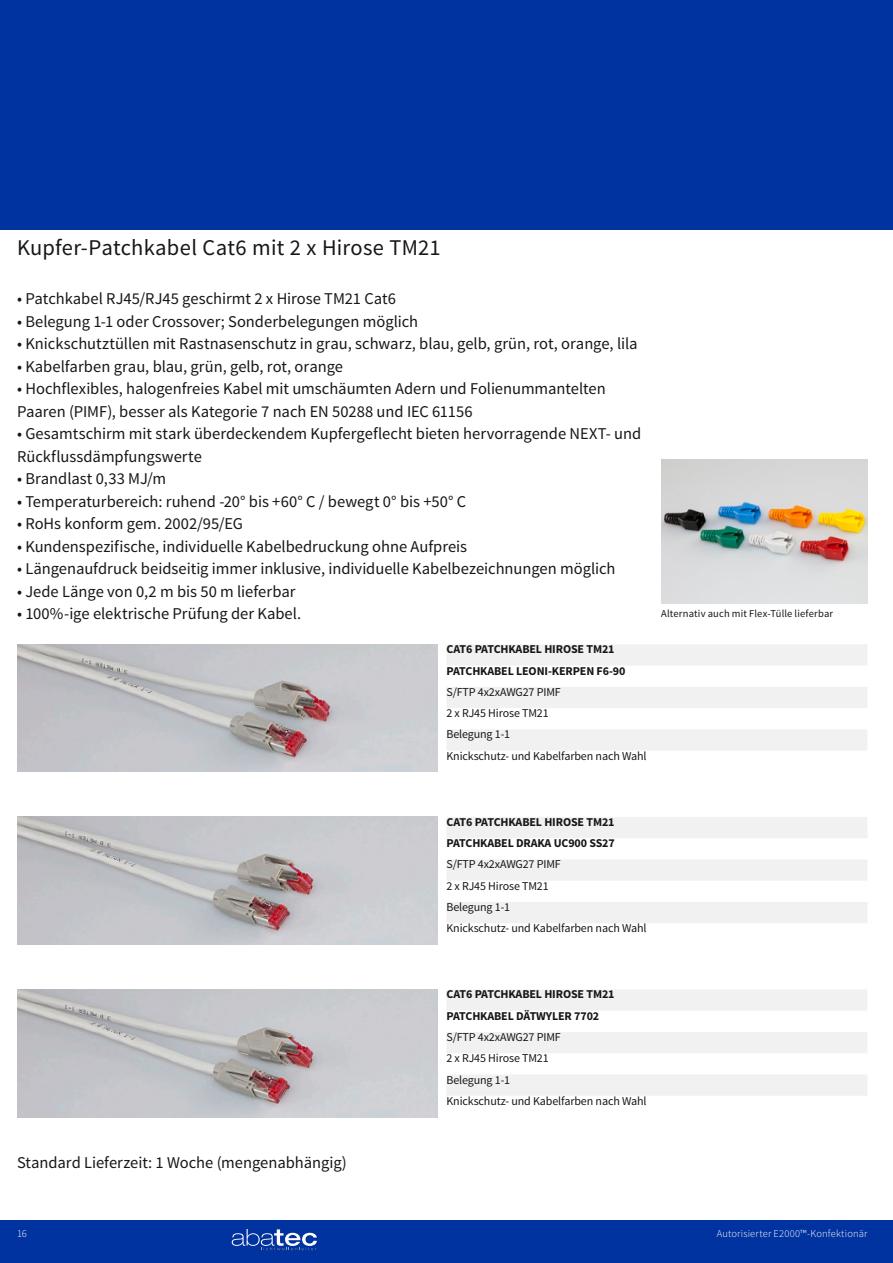
<style>
.page{position:relative;width:893px;height:1263px;background:#fff}
.page>*{position:absolute;margin:0;border:0;box-sizing:border-box;transform-origin:0 0}
.t1{font:22.5px "Source Sans Pro";letter-spacing:.01em;color:#171715}
.t2{font:16.5px/22.5px "Source Sans Pro";letter-spacing:-.005em;color:#171715}
.t3{font:12px/21.3px "Source Sans Pro";letter-spacing:-.01em;color:#171715}
.t4{font:700 12px/21.3px "Source Sans Pro";letter-spacing:-.01em;color:#171715}
.t5{font:10.5px "Source Sans Pro";letter-spacing:.015em;color:#171715}
.t6{font:300 10.5px "Source Sans Pro";letter-spacing:.015em;color:#fff}
</style>
<div class="page">
<div style="left:0;top:0;width:893px;height:230px;background:#0032a0"></div>
<div style="left:0;top:1220px;width:893px;height:43px;background:#0032a0"></div>
<svg style="left:232px;top:1229px;width:85px;height:21px"></svg>
<img style="left:17px;top:644px;width:421px;height:128px">
<svg style="left:447px;top:645px;width:420px;height:105px"></svg>
<img style="left:17px;top:817px;width:421px;height:127px">
<svg style="left:447px;top:817px;width:420px;height:106px"></svg>
<img style="left:17px;top:989px;width:421px;height:128px">
<svg style="left:447px;top:990px;width:420px;height:106px"></svg>
<img style="left:661px;top:459px;width:206px;height:145px">
<h1 class="t1" style="left:17px;top:234px;width:425px">Kupfer-Patchkabel Cat6 mit 2 x Hirose TM21</h1>
<p class="t2" style="left:17px;top:288px;width:381px">• Patchkabel RJ45/RJ45 geschirmt 2 x Hirose TM21 Cat6</p>
<p class="t2" style="left:17px;top:310px;width:403px">• Belegung 1-1 oder Crossover; Sonderbelegungen möglich</p>
<p class="t2" style="left:17px;top:333px;width:622px">• Knickschutztüllen mit Rastnasenschutz in grau, schwarz, blau, gelb, grün, rot, orange, lila</p>
<p class="t2" style="left:17px;top:355px;width:328px">• Kabelfarben grau, blau, grün, gelb, rot, orange</p>
<p class="t2" style="left:17px;top:378px;width:590px">• Hochflexibles, halogenfreies Kabel mit umschäumten Adern und Folienummantelten<br>Paaren (PIMF), besser als Kategorie 7 nach EN 50288 und IEC 61156</p>
<p class="t2" style="left:17px;top:423px;width:626px">• Gesamtschirm mit stark überdeckendem Kupfergeflecht bieten hervorragende NEXT- und<br>Rückflussdämpfungswerte</p>
<p class="t2" style="left:17px;top:468px;width:151px">• Brandlast 0,33 MJ/m</p>
<p class="t2" style="left:17px;top:490px;width:451px">• Temperaturbereich: ruhend -20° bis +60° C / bewegt 0° bis +50° C</p>
<p class="t2" style="left:17px;top:513px;width:227px">• RoHs konform gem. 2002/95/EG</p>
<p class="t2" style="left:17px;top:535px;width:452px">• Kundenspezifische, individuelle Kabelbedruckung ohne Aufpreis</p>
<p class="t2" style="left:17px;top:558px;width:600px">• Längenaufdruck beidseitig immer inklusive, individuelle Kabelbezeichnungen möglich</p>
<p class="t2" style="left:17px;top:580px;width:280px">• Jede Länge von 0,2 m bis 50 m lieferbar</p>
<p class="t2" style="left:17px;top:603px;width:286px">• 100%-ige elektrische Prüfung der Kabel.</p>
<p class="t4" style="left:446px;top:639px;width:180px">CAT6 PATCHKABEL HIROSE TM21<br>PATCHKABEL LEONI-KERPEN F6-90</p>
<p class="t3" style="left:446px;top:681px;width:202px">S/FTP 4x2xAWG27 PIMF<br>2 x RJ45 Hirose TM21<br>Belegung 1-1<br>Knickschutz- und Kabelfarben nach Wahl</p>
<p class="t5" style="left:661px;top:607px;width:173px">Alternativ auch mit Flex-Tülle lieferbar</p>
<p class="t2" style="left:17px;top:1152px;width:331px">Standard Lieferzeit: 1 Woche (mengenabhängig)</p>
<p class="t4" style="left:446px;top:812px;width:170px">CAT6 PATCHKABEL HIROSE TM21<br>PATCHKABEL DRAKA UC900 SS27</p>
<p class="t3" style="left:446px;top:854px;width:202px">S/FTP 4x2xAWG27 PIMF<br>2 x RJ45 Hirose TM21<br>Belegung 1-1<br>Knickschutz- und Kabelfarben nach Wahl</p>
<p class="t4" style="left:446px;top:984px;width:170px">CAT6 PATCHKABEL HIROSE TM21<br>PATCHKABEL DÄTWYLER 7702</p>
<p class="t3" style="left:446px;top:1026px;width:202px">S/FTP 4x2xAWG27 PIMF<br>2 x RJ45 Hirose TM21<br>Belegung 1-1<br>Knickschutz- und Kabelfarben nach Wahl</p>
<p class="t6" style="left:17px;top:1227px;width:11px">16</p>
<p class="t6" style="left:717px;top:1227px;width:152px">Autorisierter E2000™-Konfektionär</p>
</div>
